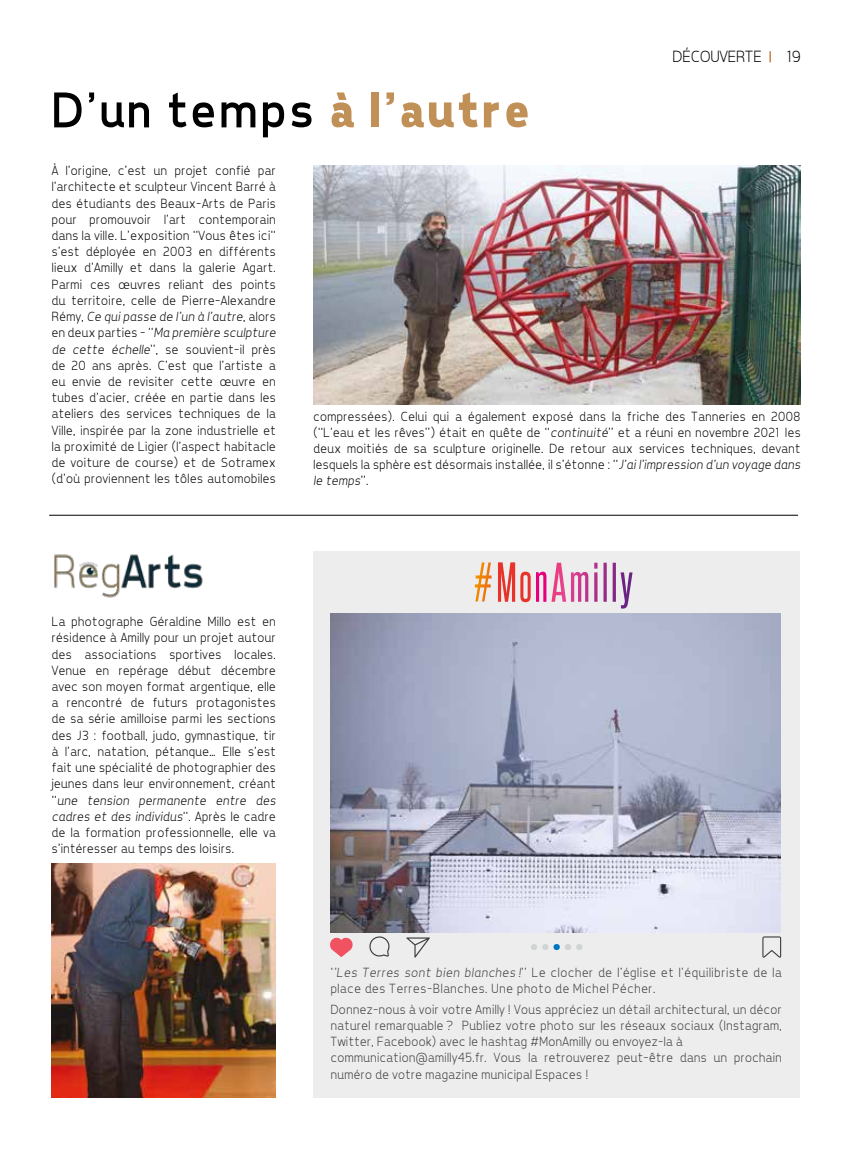
<style>
.page{position:relative;width:851px;height:1149px;background:#fff}
.page>*{position:absolute;margin:0;border:0;box-sizing:border-box;transform-origin:0 0}
.t1{font:51px "Tepeno Sans";letter-spacing:.05em;color:#000}
.t2{font:300 16.5px "Tepeno Sans";color:#000}
.t3{font:300 13.5px/16.2px "Tepeno Sans";letter-spacing:.03em;color:#000;text-align:justify}
.t4{font:300 13.5px/16.2px "Tepeno Sans";letter-spacing:.03em;color:#3c3c3b}
.t5{font:300 13.5px/16.2px "Tepeno Sans";letter-spacing:.05em;color:#3c3c3b}
.s1{font-weight:700;color:#c19057}
.s2{font-style:italic}
</style>
<div class="page">
<div style="left:313px;top:551px;width:486px;height:546px;background:#ededed"></div>
<hr style="left:49px;top:514px;width:748px;height:1px;background:#000">
<img style="left:54px;top:554px;width:149px;height:44px">
<svg style="left:330px;top:937px;width:23px;height:19px"></svg>
<svg style="left:369px;top:936px;width:21px;height:20px"></svg>
<svg style="left:406px;top:937px;width:24px;height:20px"></svg>
<svg style="left:762px;top:936px;width:19px;height:21px"></svg>
<div style="left:530px;top:943px;width:7px;height:6px;background:#d1d4d4;border-radius:50%"></div>
<svg style="left:542px;top:944px;width:17px;height:5px"></svg>
<div style="left:564px;top:943px;width:7px;height:6px;background:#d1d4d4;border-radius:50%"></div>
<svg style="left:576px;top:944px;width:6px;height:5px"></svg>
<svg style="left:475px;top:562px;width:16px;height:39px"></svg>
<svg style="left:594px;top:562px;width:3px;height:39px"></svg>
<svg style="left:603px;top:562px;width:3px;height:39px"></svg>
<svg style="left:612px;top:562px;width:20px;height:46px"></svg>
<svg style="left:498px;top:562px;width:32px;height:40px"></svg>
<svg style="left:536px;top:562px;width:52px;height:39px"></svg>
<img style="left:313px;top:166px;width:487px;height:239px">
<img style="left:330px;top:613px;width:450px;height:319px">
<img style="left:51px;top:863px;width:224px;height:233px">
<h1 class="t1" style="left:49px;top:80px;width:480px">D’un temps <span class="s1">à l’autre</span></h1>
<p class="t2" style="left:671px;top:47px;width:91px">DÉCOUVERTE</p>
<p class="t2" style="left:786px;top:47px;width:15px">19</p>
<p class="t3" style="left:51px;top:162px;width:225px">À l’origine, c’est un projet confié par l’architecte et sculpteur Vincent Barré à des étudiants des Beaux-Arts de Paris pour promouvoir l’art contemporain dans la ville. L’exposition ‘‘Vous êtes ici‘‘ s’est déployée en 2003 en différents lieux d’Amilly et dans la galerie Agart.<br>Parmi ces œuvres reliant des points du territoire, celle de Pierre-Alexandre Rémy, <span class="s2">Ce qui passe de l’un à l’autre</span>, alors en deux parties – ‘‘<span class="s2">Ma première sculpture de cette échelle</span>’’, se souvient-il près de 20 ans après. C’est que l’artiste a eu envie de revisiter cette œuvre en tubes d’acier, créée en partie dans les ateliers des services techniques de la Ville, inspirée par la zone industrielle et la proximité de Ligier (l’aspect habitacle de voiture de course) et de Sotramex (d’où proviennent les tôles automobiles</p>
<p class="t3" style="left:313px;top:407px;width:488px">compressées). Celui qui a également exposé dans la friche des Tanneries en 2008 (‘‘L’eau et les rêves’’) était en quête de ‘‘<span class="s2">continuité</span>’’ et a réuni en novembre 2021 les deux moitiés de sa sculpture originelle. De retour aux services techniques, devant lesquels la sphère est désormais installée, il s’étonne : ‘‘<span class="s2">J’ai l’impression d’un voyage dans le temps</span>’’.</p>
<p class="t3" style="left:51px;top:613px;width:225px">La photographe Géraldine Millo est en résidence à Amilly pour un projet autour des associations sportives locales.<br>Venue en repérage début décembre avec son moyen format argentique, elle a rencontré de futurs protagonistes de sa série amilloise parmi les sections des J3 : football, judo, gymnastique, tir à l’arc, natation, pétanque… Elle s’est fait une spécialité de photographier des jeunes dans leur environnement, créant ‘‘<span class="s2">une tension permanente entre des cadres et des individus</span>‘‘. Après le cadre de la formation professionnelle, elle va s’intéresser au temps des loisirs.</p>
<p class="t5" style="left:330px;top:963px;width:452px">‘<span class="s2">’Les Terres sont bien blanches !</span>’’ Le clocher de l’église et l’équilibriste de la place des Terres-Blanches. Une photo de Michel Pécher.</p>
<p class="t4" style="left:330px;top:1000px;width:452px">Donnez-nous à voir votre Amilly ! Vous appréciez un détail architectural, un décor naturel remarquable ? Publiez votre photo sur les réseaux sociaux (Instagram, Twitter, Facebook) avec le hashtag #MonAmilly ou envoyez-la à communication@amilly45.fr. Vous la retrouverez peut-être dans un prochain numéro de votre magazine municipal Espaces !</p>
</div>
